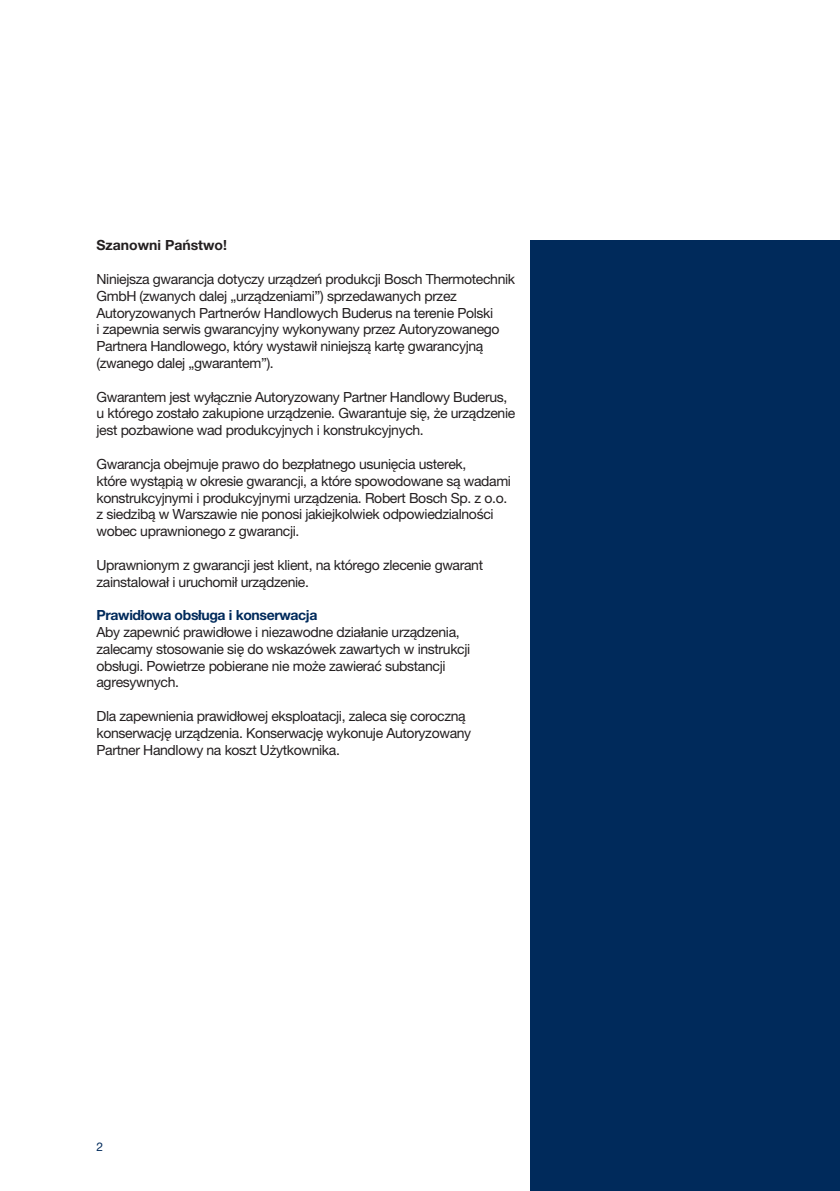
<style>
.page{position:relative;width:840px;height:1191px;background:#fff}
.page>*{position:absolute;margin:0;border:0;box-sizing:border-box;transform-origin:0 0}
.Tekst{font:14px/16.8px "Helvetica Neue LT Pro";letter-spacing:-.025em;color:#231f20}
.Tekst-2{font:700 14px "Helvetica Neue LT Pro";letter-spacing:-.025em;color:#002a5b}
.Tekst-3{font:700 14px "Helvetica Neue LT Pro";color:#231f20}
.t1{font:12px "Helvetica Neue LT Pro";color:#002a5b}
</style>
<div class="page">
<div style="left:530px;top:240px;width:309px;height:951px;background:#002a5b"></div>
<p class="Tekst-3" style="left:96px;top:237px;width:132px">Szanowni Państwo!</p>
<p class="Tekst" style="left:96px;top:270px;width:420px">Niniejsza gwarancja dotyczy urządzeń produkcji Bosch Thermotechnik<br>GmbH (zwanych dalej „urządzeniami”) sprzedawanych przez</p>
<p class="Tekst" style="left:96px;top:304px;width:398px">Autoryzowanych Partnerów Handlowych Buderus na terenie Polski</p>
<p class="Tekst" style="left:96px;top:321px;width:404px">i zapewnia serwis gwarancyjny wykonywany przez Autoryzowanego<br>Partnera Handlowego, który wystawił niniejszą kartę gwarancyjną (zwanego dalej „gwarantem”).</p>
<p class="Tekst" style="left:96px;top:388px;width:412px">Gwarantem jest wyłącznie Autoryzowany Partner Handlowy Buderus,</p>
<p class="Tekst" style="left:96px;top:405px;width:420px">u którego zostało zakupione urządzenie. Gwarantuje się, że urządzenie</p>
<p class="Tekst" style="left:96px;top:422px;width:328px">jest pozbawione wad produkcyjnych i konstrukcyjnych.</p>
<p class="Tekst" style="left:96px;top:455px;width:371px">Gwarancja obejmuje prawo do bezpłatnego usunięcia usterek,</p>
<p class="Tekst" style="left:96px;top:472px;width:416px">które wystąpią w okresie gwarancji, a które spowodowane są wadami konstrukcyjnymi i produkcyjnymi urządzenia. Robert Bosch Sp. z o.o.</p>
<p class="Tekst" style="left:96px;top:506px;width:398px">z siedzibą w Warszawie nie ponosi jakiejkolwiek odpowiedzialności wobec uprawnionego z gwarancji.</p>
<p class="Tekst" style="left:96px;top:556px;width:388px">Uprawnionym z gwarancji jest klient, na którego zlecenie gwarant zainstalował i uruchomił urządzenie.</p>
<p class="Tekst-2" style="left:96px;top:606px;width:222px">Prawidłowa obsługa i konserwacja</p>
<p class="Tekst" style="left:96px;top:623px;width:364px">Aby zapewnić prawidłowe i niezawodne działanie urządzenia,</p>
<p class="Tekst" style="left:96px;top:640px;width:375px">zalecamy stosowanie się do wskazówek zawartych w instrukcji</p>
<p class="Tekst" style="left:96px;top:657px;width:350px">obsługi. Powietrze pobierane nie może zawierać substancji agresywnych.</p>
<p class="Tekst" style="left:96px;top:707px;width:376px">Dla zapewnienia prawidłowej eksploatacji, zaleca się coroczną konserwację urządzenia. Konserwację wykonuje Autoryzowany</p>
<p class="Tekst" style="left:96px;top:741px;width:245px">Partner Handlowy na koszt Użytkownika.</p>
<p class="t1" style="left:96px;top:1140px;width:8px">2</p>
</div>
